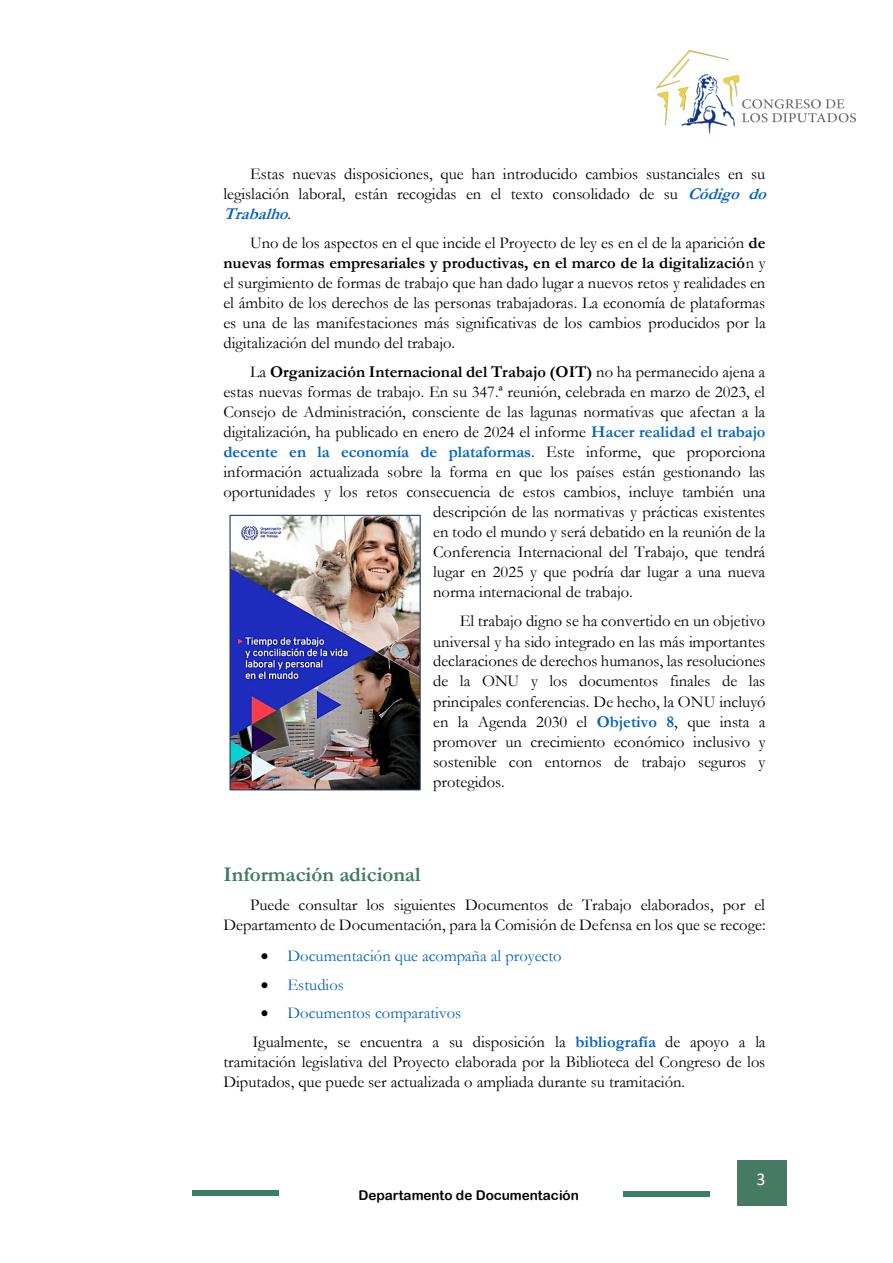
<style>
.page{position:relative;width:893px;height:1263px;background:#fff}
.page>*{position:absolute;margin:0;border:0;box-sizing:border-box;transform-origin:0 0}
.t1{font:700 21px "Garamond";color:#3d7b5f}
.t2{font:18px "Calibri";color:#fff}
.t3{font:16.5px/20.1px "Garamond";color:#000;text-align:justify}
.t4{font:16.5px "Garamond";color:#0563c1}
.t5{font:700 16.5px "Garamond";color:#000}
.t6{font:700 16.5px "Garamond";color:#0563c1}
.t7{font:13.5px "Arial Rounded MT Bold";color:#000}
.s1{font-weight:700;font-style:italic;color:#0563c1}
.s2{font-weight:700}
.s3{font-weight:400}
.s4{font-weight:700;color:#0563c1}
.s5{font-weight:400;color:#000}
.s6{color:#000}
</style>
<div class="page">
<div style="left:737px;top:1160px;width:50px;height:45px;background:#467a62"></div>
<img style="left:655px;top:51px;width:200px;height:83px">
<div style="left:192px;top:1191px;width:86px;height:5px;background:#3a7f63"></div>
<div style="left:623px;top:1191px;width:86px;height:5px;background:#3a7f63"></div>
<img style="left:629px;top:1196px;width:74px;height:1px">
<img style="left:231px;top:517px;width:188px;height:271px">
<div style="left:229px;top:515px;width:192px;height:275px;border:1px solid #203864"></div>
<p class="t3" style="left:223px;top:164px;width:549px;text-align:left;text-indent:27px">Estas nuevas disposiciones, que han introducido cambios sustanciales en su legislación laboral, están recogidas en el texto consolidado de su <span class="s1">Código do<br>Trabalho</span>.</p>
<p class="t3" style="left:223px;top:233px;width:544px;text-indent:27px">Uno de los aspectos en el que incide el Proyecto de ley es en el de la aparición <span class="s2">de nuevas formas empresariales y productivas, en el marco de la digitalizació</span>n y el surgimiento de formas de trabajo que han dado lugar a nuevos retos y realidades en el ámbito de los derechos de las personas trabajadoras. La economía de plataformas es una de las manifestaciones más significativas de los cambios producidos por la digitalización del mundo del trabajo.</p>
<p class="t5" style="left:250px;top:363px;width:517px"><span class="s3">La</span> Organización Internacional del Trabajo (OIT) <span class="s3">no ha permanecido ajena a</span></p>
<p class="t3" style="left:223px;top:382px;width:543px">estas nuevas formas de trabajo. En su 347.ª reunión, celebrada en marzo de 2023, el</p>
<p class="t3" style="left:223px;top:402px;width:543px">Consejo de Administración, consciente de las lagunas normativas que afectan a la</p>
<p class="t3" style="left:223px;top:422px;width:544px">digitalización, ha publicado en enero de 2024 el informe <span class="s4">Hacer realidad el trabajo</span></p>
<p class="t6" style="left:223px;top:443px;width:544px">decente en la economía de plataformas<span class="s5">. Este informe, que proporciona</span></p>
<p class="t3" style="left:223px;top:462px;width:543px">información actualizada sobre la forma en que los países están gestionando las</p>
<p class="t3" style="left:223px;top:482px;width:543px">oportunidades y los retos consecuencia de estos cambios, incluye también una</p>
<p class="t3" style="left:433px;top:502px;width:334px">descripción de las normativas y prácticas existentes</p>
<p class="t3" style="left:433px;top:522px;width:334px">en todo el mundo y será debatido en la reunión de la</p>
<p class="t3" style="left:433px;top:542px;width:334px">Conferencia Internacional del Trabajo, que tendrá</p>
<p class="t3" style="left:433px;top:562px;width:334px">lugar en 2025 y que podría dar lugar a una nueva</p>
<p class="t3" style="left:433px;top:582px;width:201px">norma internacional de trabajo.</p>
<p class="t3" style="left:433px;top:611px;width:334px;text-indent:27px">El trabajo digno se ha convertido en un objetivo universal y ha sido integrado en las más importantes declaraciones de derechos humanos, las resoluciones de la ONU y los documentos finales de las principales conferencias. De hecho, la ONU incluyó en la Agenda 2030 el <span class="s4">Objetivo 8</span>, que insta a promover un crecimiento económico inclusivo y sostenible con entornos de trabajo seguros y protegidos.</p>
<p class="t1" style="left:223px;top:863px;width:199px">Información adicional</p>
<p class="t3" style="left:223px;top:895px;width:544px;text-align:right">Puede consultar los siguientes Documentos de Trabajo elaborados, por el<br>Departamento de Documentación, para la Comisión de Defensa en los que se recoge:</p>
<p class="t4" style="left:261px;top:947px;width:302px"><span class="s6">•</span> Documentación que acompaña al proyecto</p>
<p class="t4" style="left:261px;top:976px;width:84px"><span class="s6">•</span> Estudios</p>
<p class="t4" style="left:261px;top:1004px;width:202px"><span class="s6">•</span> Documentos comparativos</p>
<p class="t3" style="left:223px;top:1032px;width:544px;text-indent:29px">Igualmente, se encuentra a su disposición la <span class="s4">bibliografía</span> de apoyo a la tramitación legislativa del Proyecto elaborada por la Biblioteca del Congreso de los Diputados, que puede ser actualizada o ampliada durante su tramitación.</p>
<p class="t7" style="left:358px;top:1187px;width:222px">Departamento de Documentación</p>
<p class="t2" style="left:756px;top:1171px;width:11px">3</p>
</div>
